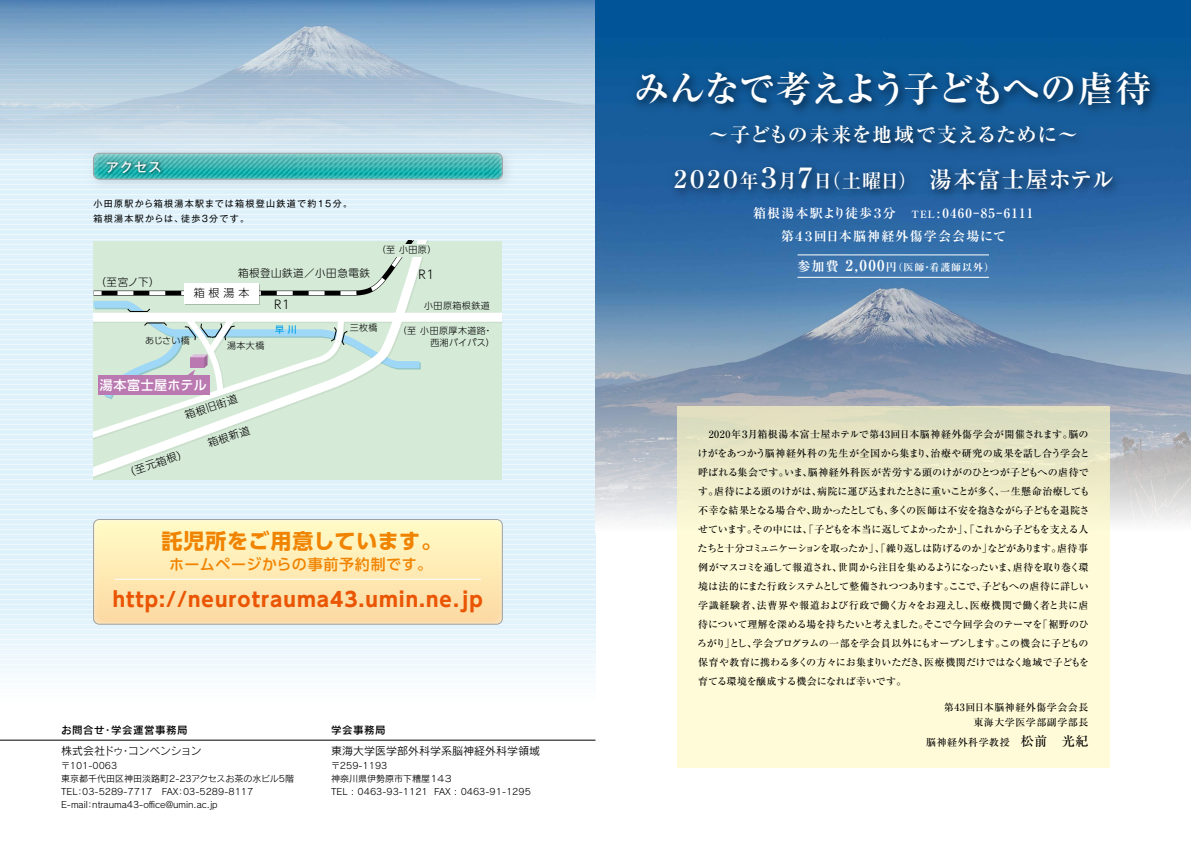
<style>
.page{position:relative;width:1191px;height:842px;background:#fff}
.page>*{position:absolute;margin:0;border:0;box-sizing:border-box;transform-origin:0 0}
.t1{font:700 36px "Ryumin Pro";letter-spacing:-.04em;color:#fff}
.t2{font:700 21px "UD Shin Go Pro";letter-spacing:.035em;color:#f08300}
.t3{font:700 20px "UD Shin Go Pro";letter-spacing:.05em;color:#ea5504}
.t4{font:700 20px "Ryumin Pro";letter-spacing:.025em;color:#fff}
.t5{font:700 19.4px "Ryumin Pro";color:#fff}
.t6{font:500 15px "UD Shin Go Pro";letter-spacing:.04em;color:#f08300}
.t7{font:700 13px/23.5px "Ryumin Pro";letter-spacing:.09em;color:#fff;text-align:center}
.t8{font:500 13px "UD Shin Go Pro";letter-spacing:.05em;color:#fff}
.t9{font:500 13px "Gothic MB101 Pro";color:#fff}
.t10{font:300 12px "UD Shin Go Pro";color:#000}
.t11{font:11px "Rodin Pro M";color:#000}
.t12{font:11px "Rodin Pro M";letter-spacing:-.04em;color:#000}
.t13{font:300 11px "UD Shin Go Pro";color:#000}
.t14{font:300 10.5px "UD Shin Go Pro";letter-spacing:.05em;color:#000}
.t15{font:10.5px "Rodin Pro DB";letter-spacing:.05em;color:#000}
.t16{font:500 10px/19px "Ryumin Pro";letter-spacing:-.02em;color:#000}
.t17{font:500 10px/15px "Ryumin Pro";letter-spacing:.05em;color:#000;text-align:right}
.t18{font:700 10px "Ryumin Pro";letter-spacing:.09em;color:#fff}
.t19{font:9px/13px "Rodin Pro M";color:#000}
.t20{font:9px/15px "Gothic MB101 Pro";letter-spacing:.15em;color:#000}
.t21{font:300 9px/12px "UD Shin Go Pro";letter-spacing:.05em;color:#000;text-align:right}
.t22{font:500 9px "UD Shin Go Pro";color:#00a0e9}
.s1{font-size:24.2px}
.s2{font-size:28px}
.s3{font-size:23px}
.s4{font-size:10px}
.s5{font-size:13px}
.s6{font-size:15px}
.s7{font-size:11px}
</style>
<div class="page">
<div style="left:0;top:0;width:595px;height:703px;background:linear-gradient(to right,#e2f3fc,#e2f3fc)"></div>
<div style="left:94px;top:241px;width:408px;height:238px;background:#d5ead7"></div>
<div style="left:0;top:611px;width:596px;height:93px;background:linear-gradient(to bottom,#e1f2fc,#feffff)"></div>
<img style="left:0;top:0;width:595px;height:160px">
<img style="left:595px;top:0;width:596px;height:291px">
<svg style="left:595px;top:291px;width:596px;height:241px;background:#8da3bb"></svg>
<div style="left:94px;top:313px;width:408px;height:9px;background:#fff"></div>
<svg style="left:94px;top:241px;width:342px;height:237px"></svg>
<svg style="left:677px;top:406px;width:432px;height:361px;background:#f8f5d2"></svg>
<img style="left:625px;top:61px;width:544px;height:103px">
<img style="left:663px;top:153px;width:467px;height:59px">
<img style="left:83px;top:143px;width:435px;height:52px">
<svg style="left:94px;top:153px;width:408px;height:26px;background:#3eb6b3"></svg>
<div style="left:93px;top:153px;width:409px;height:26px;border:1px solid #9fa0a0;border-radius:6px"></div>
<div style="left:94px;top:519px;width:408px;height:105px;background:linear-gradient(to bottom,#fffcc8,#fcd8a2);border-radius:6px"></div>
<div style="left:93px;top:519px;width:409px;height:105px;border:1px solid #9fa0a0;border-radius:6px"></div>
<img style="left:102px;top:157px;width:66px;height:23px">
<div style="left:381px;top:244px;width:51px;height:12px;background:#d5ead7"></div>
<svg style="left:94px;top:241px;width:332px;height:206px"></svg>
<hr style="left:115px;top:579px;width:366px;height:1px;background:#fff">
<hr style="left:0;top:740px;width:595px;height:1px;background:#000">
<hr style="left:797px;top:255px;width:192px;height:1px;background:#fff">
<hr style="left:797px;top:277px;width:192px;height:1px;background:#fff">
<h3 class="t9" style="left:106px;top:156px;width:57px">アクセス</h3>
<p class="t20" style="left:94px;top:195px;width:260px">小田原駅から箱根湯本駅までは箱根登山鉄道で約15分。箱根湯本駅からは、徒歩3分です。</p>
<p class="t21" style="left:377px;top:243px;width:61px">（至 小田原）</p>
<p class="t14" style="left:96px;top:273px;width:66px">（至宮ノ下）</p>
<p class="t14" style="left:238px;top:265px;width:133px">箱根登山鉄道／小田急電鉄</p>
<p class="t13" style="left:194px;top:284px;width:57px">箱根湯本</p>
<p class="t10" style="left:274px;top:295px;width:17px">R1</p>
<p class="t22" style="left:275px;top:323px;width:23px">早 川</p>
<p class="t21" style="left:350px;top:321px;width:29px">三枚橋</p>
<p class="t21" style="left:145px;top:334px;width:46px">あじさい橋</p>
<h3 class="t8" style="left:100px;top:374px;width:109px">湯本富士屋ホテル</h3>
<p class="t21" style="left:227px;top:339px;width:39px">湯本大橋</p>
<p class="t14" style="left:182px;top:408px;width:56px;rotate:-19deg">箱根旧街道</p>
<p class="t14" style="left:205px;top:435px;width:45px;rotate:-19deg">箱根新道</p>
<p class="t14" style="left:122px;top:466px;width:67px;rotate:-19deg">（至元箱根）</p>
<p class="t10" style="left:418px;top:265px;width:17px">R1</p>
<p class="t21" style="left:424px;top:299px;width:67px">小田原箱根鉄道</p>
<p class="t21" style="left:398px;top:324px;width:98px">（至 小田原厚木道路・西湘バイパス）</p>
<h2 class="t2" style="left:161px;top:524px;width:282px">託児所をご用意しています。</h2>
<h3 class="t6" style="left:169px;top:552px;width:265px">ホームページからの事前予約制です。</h3>
<h3 class="t3" style="left:113px;top:583px;width:371px">http://neurotrauma43.umin.ne.jp</h3>
<p class="t15" style="left:61px;top:723px;width:128px">お問合せ・学会運営事務局</p>
<p class="t12" style="left:61px;top:744px;width:164px">株式会社ドゥ・コンベンション　　</p>
<p class="t19" style="left:61px;top:759px;width:234px">〒101-0063<br>東京都千代田区神田淡路町2-23アクセスお茶の水ビル5階<br>TEL：03-5289-7717 FAX：03-5289-8117<br>E-mail：ntrauma43-office@umin.ac.jp</p>
<p class="t15" style="left:331px;top:723px;width:56px">学会事務局</p>
<p class="t11" style="left:331px;top:744px;width:210px">東海大学医学部外科学系脳神経外科学領域</p>
<p class="t19" style="left:331px;top:759px;width:201px">〒259-1193<br>神奈川県伊勢原市下糟屋１４３<br>TEL : 0463-93-1121 FAX : 0463-91-1295</p>
<h1 class="t1" style="left:634px;top:60px;width:519px">みんなで考えよう子どもへの虐待</h1>
<h3 class="t4" style="left:708px;top:119px;width:371px">～子どもの未来を地域で支えるために～</h3>
<h3 class="t5" style="left:668px;top:165px;width:447px"><span class="s1">２０２０</span>年<span class="s2">３</span>月<span class="s2">７</span>日（土曜日）　<span class="s3">湯本富士屋ホテル</span></h3>
<h3 class="t7" style="left:753px;top:200px;width:282px">箱根湯本駅より徒歩３分　<span class="s4">TEL</span>:0460-85-6111第４３回日本脳神経外傷学会会場にて</h3>
<p class="t18" style="left:797px;top:259px;width:198px"><span class="s5">参加費</span> <span class="s6">2,000</span><span class="s7">円</span>（医師・看護師以外）</p>
<p class="t16" style="left:697px;top:424px;width:394px">　2020年３月箱根湯本富士屋ホテルで第43回日本脳神経外傷学会が開催されます。脳のけがをあつかう脳神経外科の先生が全国から集まり、治療や研究の成果を話し合う学会と呼ばれる集会です。いま、脳神経外科医が苦労する頭のけがのひとつが子どもへの虐待です。虐待による頭のけがは、病院に運び込まれたときに重いことが多く、一生懸命治療しても不幸な結果となる場合や、助かったとしても、多くの医師は不安を抱きながら子どもを退院させています。その中には、「子どもを本当に返してよかったか」、「これから子どもを支える人たちと十分コミュニケーションを取ったか」、「繰り返しは防げるのか」などがあります。虐待事例がマスコミを通して報道され、世間から注目を集めるようになったいま、虐待を取り巻く環境は法的にまた行政システムとして整備されつつあります。ここで、子どもへの虐待に詳しい学識経験者、法曹界や報道および行政で働く方々をお迎えし、医療機関で働く者と共に虐待について理解を深める場を持ちたいと考えました。そこで今回学会のテーマを「裾野のひろがり」とし、学会プログラムの一部を学会員以外にもオープンします。この機会に子どもの保育や教育に携わる多くの方々にお集まりいただき、医療機関だけではなく地域で子どもを育てる環境を醸成する機会になれば幸いです。</p>
<p class="t17" style="left:944px;top:699px;width:146px">第43回日本脳神経外傷学会会長東海大学医学部副学部長</p>
<p class="t17" style="left:926px;top:734px;width:164px">脳神経外科学教授　<span class="s5">松前　光紀</span></p>
</div>
